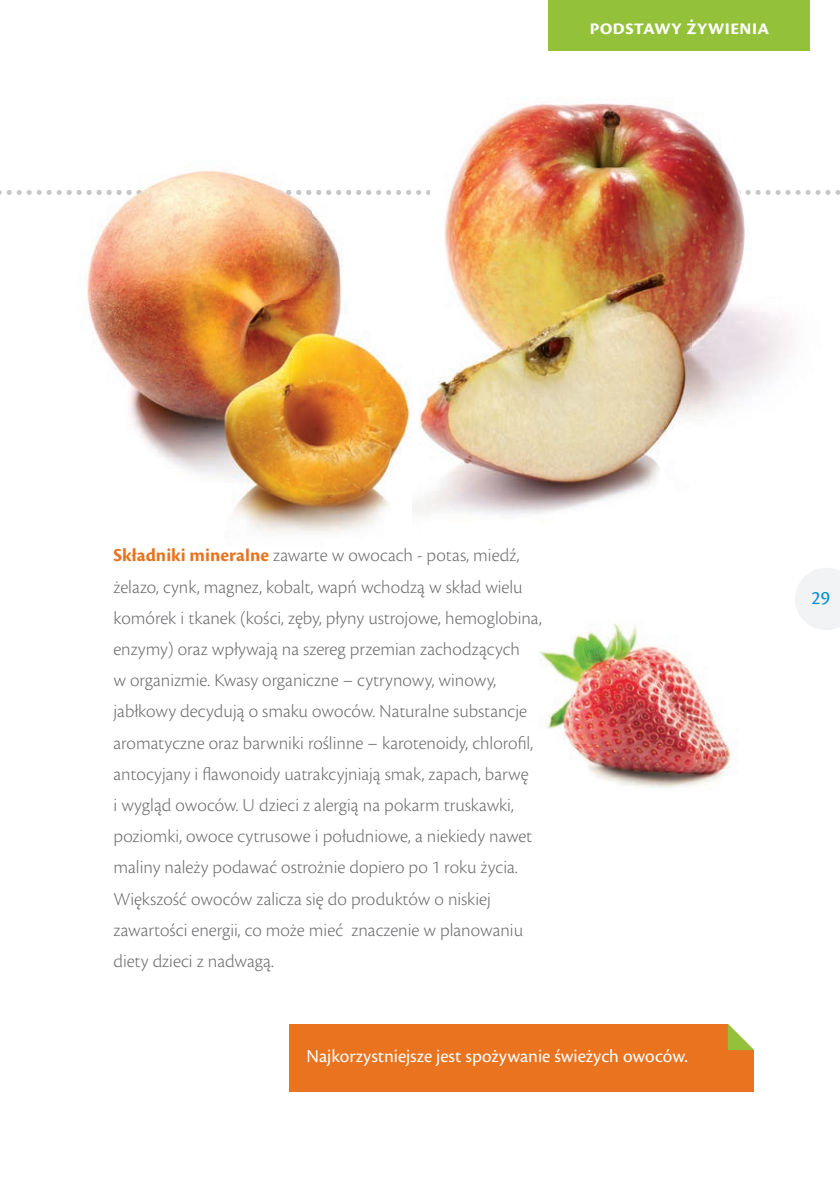
<style>
.page{position:relative;width:840px;height:1191px;background:#fff}
.page>*{position:absolute;margin:0;border:0;box-sizing:border-box;transform-origin:0 0}
.t1{font:600 22px "Cronos Pro";letter-spacing:-.005em;color:#fff}
.t2{font:20px "Cronos Pro";color:#008fd5}
.t3{font:300 19px/31.2px "Cronos Pro";color:#6c6d70}
.t4{font:19px "Cronos Pro";color:#fff}
.t5{font:700 19px "Cronos Pro";color:#e9731f}
.t6{font:300 19px "Cronos Pro";color:#6d6e71}
.s1{font-weight:700;color:#e9731e}
</style>
<div class="page">
<svg style="left:795px;top:568px;width:44px;height:62px"></svg>
<svg style="left:0;top:190px;width:839px;height:5px"></svg>
<img style="left:429px;top:103px;width:409px;height:313px">
<img style="left:62px;top:170px;width:250px;height:183px">
<img style="left:312px;top:190px;width:62px;height:110px">
<img style="left:107px;top:353px;width:109px;height:121px">
<img style="left:67px;top:190px;width:304px;height:5px">
<img style="left:539px;top:623px;width:192px;height:165px">
<img style="left:418px;top:393px;width:209px;height:122px">
<img style="left:429px;top:246px;width:262px;height:247px">
<div style="left:548px;top:0;width:261px;height:51px;background:#93c139"></div>
<div style="left:289px;top:1024px;width:464px;height:68px;background:#e9731e"></div>
<svg style="left:727px;top:1023px;width:27px;height:27px"></svg>
<img style="left:233px;top:352px;width:185px;height:180px">
<img style="left:216px;top:300px;width:158px;height:183px">
<p class="t1" style="left:589px;top:19px;width:181px">podstawy żywienia</p>
<p class="t3" style="left:113px;top:541px;width:429px"><span class="s1">Składniki minera ne</span> zawarte w owocac - potas, miedź, żelazo, cynk, magnez, kobalt, wapń wchodzą w skład wielu komórek i tkanek (kości, zęby, płyny ustrojowe, hemoglobina, enzymy) oraz wpływają na szereg przemian zachodzących<br>w organizmie. Kwasy organiczne – cytrynowy, winowy, jabłkowy decydują o smaku owoców. Naturalne substancje aromatyczne oraz barwniki roślinne – karotenoidy, chlorofil, antocyjany i flawonoidy uatrakcyjniają smak, zapach, barwę<br>i wygląd owoców. U dzieci z alergią na pokarm truskawki, poziomki, owoce cytrusowe i południowe, a niekiedy nawet maliny należy podawać ostrożnie dopiero po 1 roku życia.<br>Większość owoców zalicza się do produktów o niskiej zawartości energii, co może mieć znaczenie w planowaniu diety dzieci z nadwagą.</p>
<p class="t5" style="left:245px;top:548px;width:6px">l</p>
<p class="t6" style="left:403px;top:548px;width:11px">h</p>
<p class="t4" style="left:306px;top:1049px;width:382px">Najkorzystniejsze jest spożywanie świeżych owoców.</p>
<p class="t2" style="left:811px;top:590px;width:20px">29</p>
</div>
